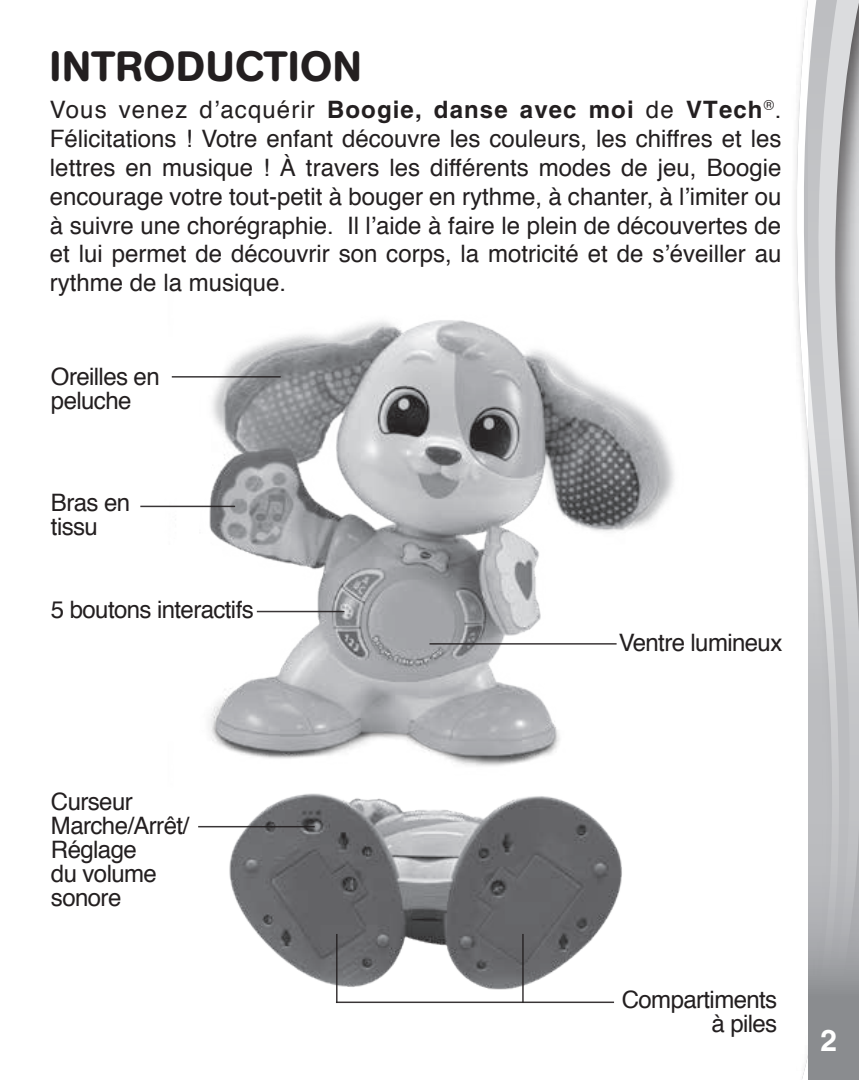
<style>
.page{position:relative;width:859px;height:1080px;background:#fff}
.page>*{position:absolute;margin:0;border:0;box-sizing:border-box;transform-origin:0 0}
.t1{font:500 42px "AG Book Rounded";letter-spacing:.02em;color:#231f20}
.t2{font:700 30px "Helvetica";color:#fff}
.t3{font:24px/24px "Helvetica";letter-spacing:-.025em;color:#231f20}
.s1{font-weight:700}
</style>
<div class="page">
<svg style="left:796px;top:0;width:12px;height:1079px"></svg>
<svg style="left:808px;top:0;width:51px;height:1080px;background:#bcbdbf"></svg>
<img style="left:140px;top:320px;width:535px;height:423px">
<img style="left:198px;top:743px;width:424px;height:260px">
<hr style="left:172px;top:376px;width:109px;height:2px;background:#231f20">
<hr style="left:140px;top:506px;width:95px;height:1px;background:#231f20">
<hr style="left:257px;top:611px;width:87px;height:1px;background:#231f20">
<hr style="left:429px;top:643px;width:188px;height:2px;background:#231f20">
<hr style="left:198px;top:826px;width:117px;height:1px;background:#231f20">
<hr style="left:336px;top:1002px;width:278px;height:1px;background:#231f20">
<hr style="left:336px;top:934px;width:2px;height:69px;background:#231f20">
<hr style="left:522px;top:934px;width:2px;height:69px;background:#231f20">
<h1 class="t1" style="left:50px;top:42px;width:313px">INTRODUCTION</h1>
<p class="t3" style="left:50px;top:96px;width:733px;line-height:28.8px;text-align:justify">Vous venez d’acquérir <span class="s1">Boogie, danse avec moi</span> de <span class="s1">VTech</span><sup>®</sup>.<br>Félicitations ! Votre enfant découvre les couleurs, les chiffres et les lettres en musique ! À travers les différents modes de jeu, Boogie encourage votre tout-petit à bouger en rythme, à chanter, à l’imiter ou à suivre une chorégraphie. Il l’aide à faire le plein de découvertes de et lui permet de découvrir son corps, la motricité et de s’éveiller au rythme de la musique.</p>
<p class="t3" style="left:51px;top:365px;width:110px">Oreilles en peluche</p>
<p class="t3" style="left:51px;top:492px;width:81px">Bras en tissu</p>
<p class="t3" style="left:51px;top:598px;width:204px">5 boutons interactifs</p>
<p class="t3" style="left:619px;top:632px;width:165px">Ventre lumineux</p>
<p class="t3" style="left:51px;top:790px;width:140px">Curseur<br>Marche/Arrêt/<br>Réglage<br>du volume sonore</p>
<p class="t3" style="left:622px;top:988px;width:157px;text-align:right">Compartiments à piles</p>
<p class="t2" style="left:821px;top:1022px;width:18px">2</p>
</div>
